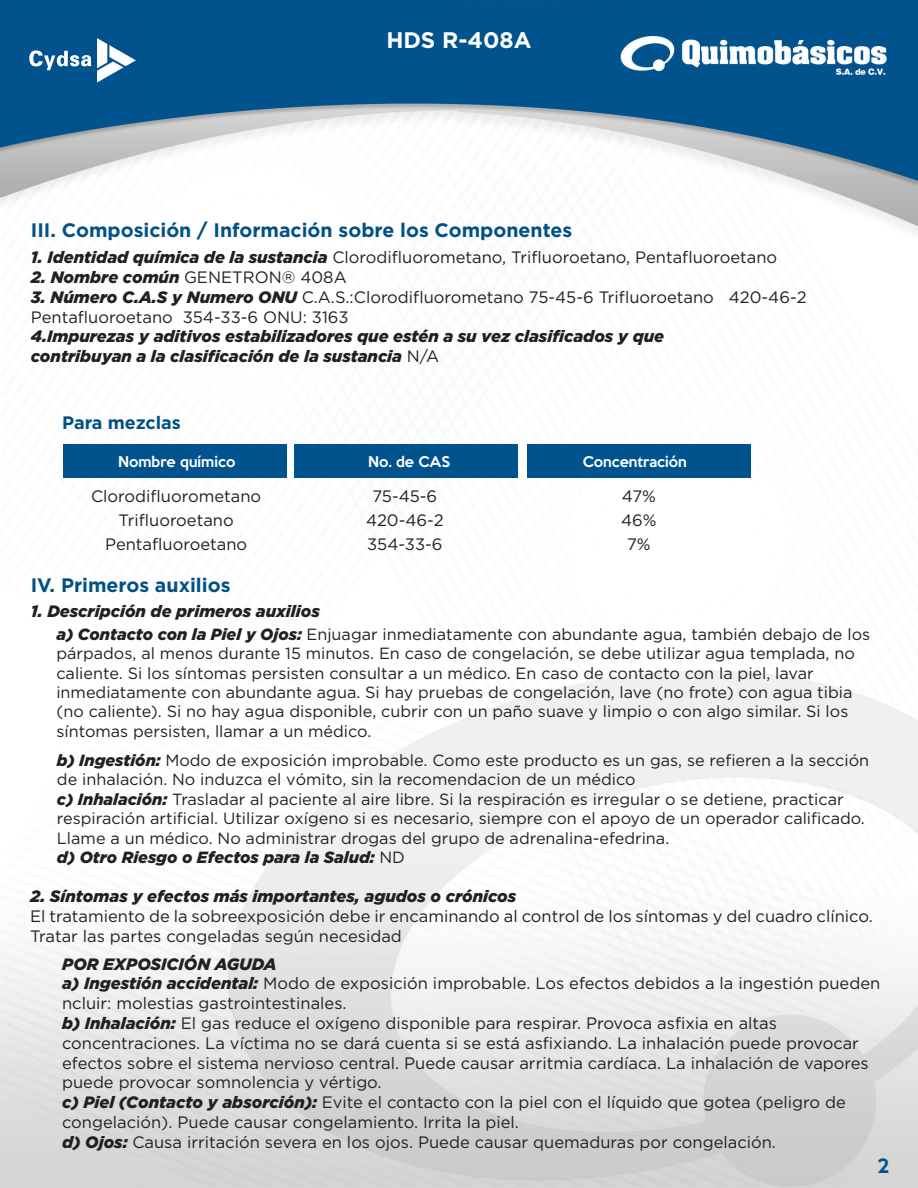
<style>
.page{position:relative;width:918px;height:1188px;background:#fff}
.page>*{position:absolute;margin:0;border:0;box-sizing:border-box;transform-origin:0 0}
.t1{font:700 22.5px "Gotham";color:#fff}
.t2{font:700 19.5px "Gotham";color:#015185}
.t3{font:700 18px "Gotham";color:#015185}
.t4{font:500 18px "Keep Calm";color:#01538e}
.t5{font:16.5px/19.8px "Gotham";color:#231f20}
.t6{font:italic 900 16.5px/19.8px "Gotham";color:#231f20}
.t7{font:16.2px/19.5px "Gotham";color:#231f20}
.t8{font:500 13.5px "Keep Calm";color:#fff}
.s1{font-weight:900;font-style:italic}
.s2{font-weight:400;font-style:normal}
</style>
<div class="page">
<img style="left:0;top:0;width:918px;height:1188px">
<div style="left:1px;top:18px;width:144px;height:81px;background:#01528d"></div>
<svg style="left:29px;top:50px;width:62px;height:20px"></svg>
<svg style="left:97px;top:38px;width:39px;height:45px"></svg>
<div style="left:63px;top:445px;width:224px;height:33px;background:#01538e"></div>
<div style="left:294px;top:445px;width:224px;height:33px;background:#01538e"></div>
<div style="left:527px;top:445px;width:224px;height:33px;background:#01538e"></div>
<h1 class="t1" style="left:387px;top:27px;width:146px">HDS R-408A</h1>
<p class="t2" style="left:31px;top:219px;width:543px">III. Composición / Información sobre los Componentes</p>
<p class="t5" style="left:31px;top:247px;width:748px"><span class="s1">1. Identidad química de la sustancia</span> Clorodifluorometano, Trifluoroetano, Pentafluoroetano</p>
<p class="t6" style="left:31px;top:267px;width:317px">2. Nombre común <span class="s2">GENETRON® 408A</span></p>
<p class="t5" style="left:31px;top:287px;width:777px"><span class="s1">3. Número C.A.S y Numero ONU</span> C.A.S.:Clorodifluorometano 75-45-6 Trifluoroetano 420-46-2<br>Pentafluoroetano 354-33-6 ONU: 3163</p>
<p class="t6" style="left:31px;top:326px;width:635px">4.Impurezas y aditivos estabilizadores que estén a su vez clasificados y que contribuyan a la clasificación de la sustancia <span class="s2">N/A</span></p>
<p class="t3" style="left:62px;top:412px;width:120px">Para mezclas</p>
<p class="t8" style="left:118px;top:450px;width:119px">Nombre químico</p>
<p class="t8" style="left:368px;top:450px;width:83px">No. de CAS</p>
<p class="t8" style="left:583px;top:450px;width:105px">Concentración</p>
<p class="t5" style="left:91px;top:484px;width:172px;line-height:24px;text-align:center">Clorodifluorometano<br>Trifluoroetano<br>Pentafluoroetano</p>
<p class="t5" style="left:366px;top:484px;width:79px;line-height:24px;text-align:center">75-45-6<br>420-46-2<br>354-33-6</p>
<p class="t5" style="left:621px;top:484px;width:37px;line-height:24px;text-align:center">47%<br>46%<br>7%</p>
<p class="t2" style="left:31px;top:574px;width:201px">IV. Primeros auxilios</p>
<p class="t6" style="left:31px;top:601px;width:291px">1. Descripción de primeros auxilios</p>
<p class="t7" style="left:56px;top:624px;width:815px"><span class="s1">a) Contacto con la Piel y Ojos:</span> Enjuagar inmediatamente con abundante agua, también debajo de los párpados, al menos durante 15 minutos. En caso de congelación, se debe utilizar agua templada, no caliente. Si los síntomas persisten consultar a un médico. En caso de contacto con la piel, lavar inmediatamente con abundante agua. Si hay pruebas de congelación, lave (no frote) con agua tibia (no caliente). Si no hay agua disponible, cubrir con un paño suave y limpio o con algo similar. Si los síntomas persisten, llamar a un médico.</p>
<p class="t7" style="left:57px;top:750px;width:814px"><span class="s1">b) Ingestión:</span> Modo de exposición improbable. Como este producto es un gas, se refieren a la sección de inhalación. No induzca el vómito, sin la recomendacion de un médico<br><span class="s1">c) Inhalación:</span> Trasladar al paciente al aire libre. Si la respiración es irregular o se detiene, practicar respiración artificial. Utilizar oxígeno si es necesario, siempre con el apoyo de un operador calificado.<br>Llame a un médico. No administrar drogas del grupo de adrenalina-efedrina.<br><span class="s1">d) Otro Riesgo o Efectos para la Salud:</span> ND</p>
<p class="t6" style="left:30px;top:886px;width:488px">2. Síntomas y efectos más importantes, agudos o crónicos</p>
<p class="t5" style="left:30px;top:906px;width:844px">El tratamiento de la sobreexposición debe ir encaminando al control de los síntomas y del cuadro clínico.<br>Tratar las partes congeladas según necesidad</p>
<p class="t5" style="left:62px;top:954px;width:820px"><span class="s1">POR EXPOSICIÓN AGUDA<br>a) Ingestión accidental:</span> Modo de exposición improbable. Los efectos debidos a la ingestión pueden ncluir: molestias gastrointestinales.<br><span class="s1">b) Inhalación:</span> El gas reduce el oxígeno disponible para respirar. Provoca asfixia en altas concentraciones. La víctima no se dará cuenta si se está asfixiando. La inhalación puede provocar efectos sobre el sistema nervioso central. Puede causar arritmia cardíaca. La inhalación de vapores puede provocar somnolencia y vértigo.<br><span class="s1">c) Piel (Contacto y absorción):</span> Evite el contacto con la piel con el líquido que gotea (peligro de congelación). Puede causar congelamiento. Irrita la piel.<br><span class="s1">d) Ojos:</span> Causa irritación severa en los ojos. Puede causar quemaduras por congelación.</p>
<p class="t4" style="left:877px;top:1150px;width:14px">2</p>
</div>
